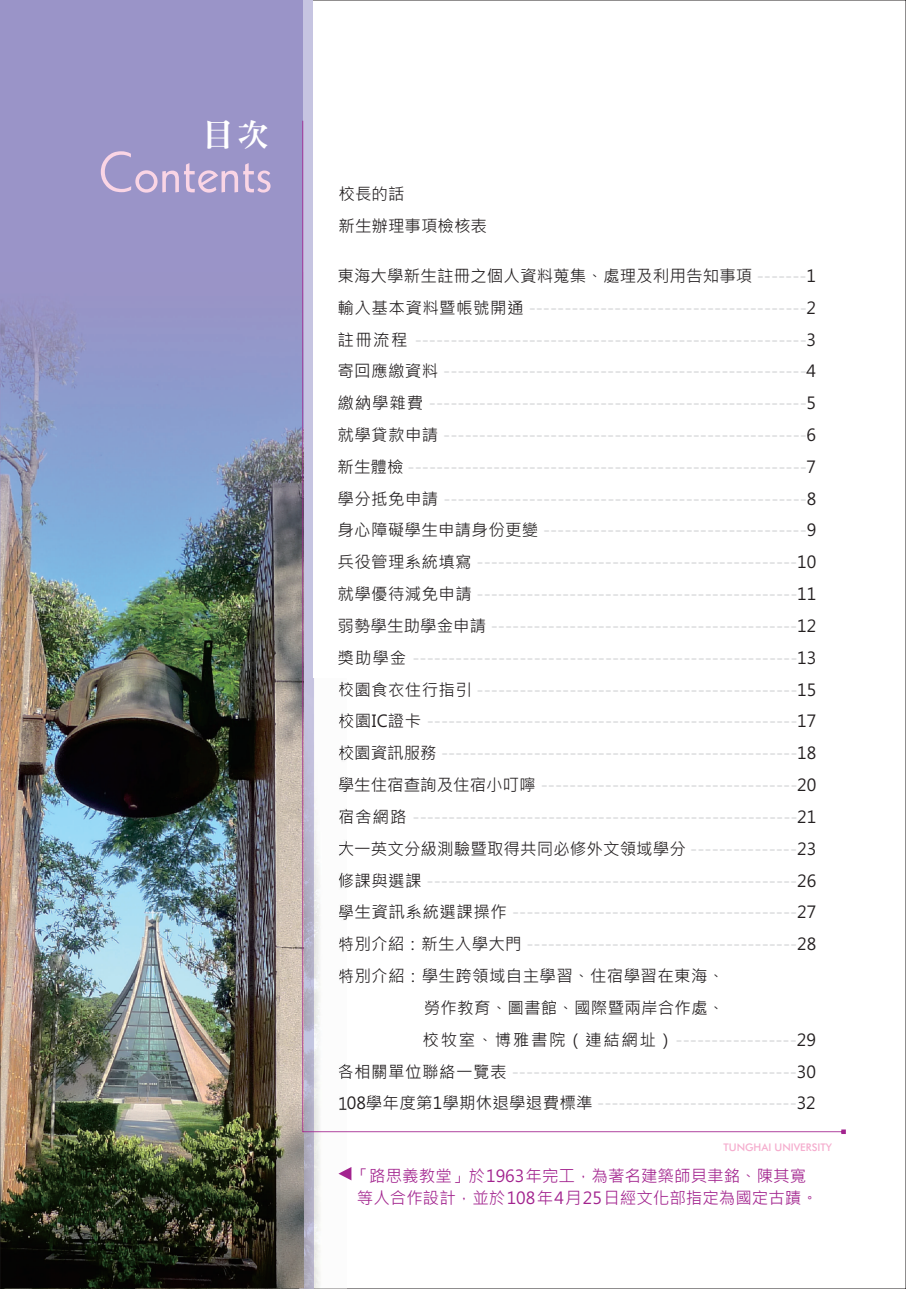
<style>
.page{position:relative;width:906px;height:1289px;background:#fff}
.page>*{position:absolute;margin:0;border:0;box-sizing:border-box;transform-origin:0 0}
.t1{font:56.1px "Geometric 231 BT Roman C";color:#fad5e5}
.t2{font:31.95px "DFN Ming W9 WIN BF";color:#fff}
.t3{font:16.5px "Microsoft Jheng Hei";letter-spacing:.02em;color:#d1d2d4}
.t4{font:16.5px "Microsoft Jheng Hei";color:#d1d2d4}
.t5{font:16.5px/31.8px "Microsoft Jheng Hei";letter-spacing:.005em;color:#231f20}
.t6{font:16.5px/21.9px "Microsoft Jheng Hei";color:#a2238e}
.t7{font:16.5px "Microsoft Jheng Hei";letter-spacing:.095em;color:#d1d2d4}
.t8{font:500 10.5px "Futura BT";color:#f5adce}
.s1{color:#d1d2d4}
.s2{color:#231f20}
</style>
<div class="page">
<div style="left:299px;top:0;width:14px;height:1288px;background:#c6c4e1"></div>
<img style="left:304px;top:1133px;width:16px;height:155px">
<div style="left:0;top:0;width:303px;height:856px;background:#9a94c8"></div>
<img style="left:0;top:306px;width:304px;height:982px">
<svg style="left:302px;top:121px;width:544px;height:1012px"></svg>
<svg style="left:338px;top:1167px;width:13px;height:13px"></svg>
<h2 class="t2" style="left:202px;top:118px;width:69px">目次</h2>
<h1 class="t1" style="left:99px;top:136px;width:175px">Contents</h1>
<p class="t5" style="left:338px;top:178px;width:150px">校長的話<br>新生辦理事項檢核表</p>
<p class="t5" style="left:337px;top:260px;width:480px">東海大學新生註冊之個人資料蒐集、處理及利用告知事項 <span class="s1">-------</span>1</p>
<p class="t3" style="left:337px;top:297px;width:480px"><span class="s2">輸入基本資料暨帳號開通</span> ---------------------------------------<span class="s2">2</span></p>
<p class="t3" style="left:337px;top:329px;width:480px"><span class="s2">註冊流程</span> -------------------------------------------------------<span class="s2">3</span></p>
<p class="t3" style="left:337px;top:361px;width:480px"><span class="s2">寄回應繳資料</span> ---------------------------------------------------<span class="s2">4</span></p>
<p class="t3" style="left:337px;top:393px;width:480px"><span class="s2">繳納學雜費</span> -----------------------------------------------------<span class="s2">5</span></p>
<p class="t3" style="left:337px;top:424px;width:480px"><span class="s2">就學貸款申請</span> ---------------------------------------------------<span class="s2">6</span></p>
<p class="t3" style="left:337px;top:456px;width:480px"><span class="s2">新生體檢</span> --------------------------------------------------------<span class="s2">7</span></p>
<p class="t3" style="left:337px;top:488px;width:480px"><span class="s2">學分抵免申請</span> ---------------------------------------------------<span class="s2">8</span></p>
<p class="t3" style="left:337px;top:520px;width:480px"><span class="s2">身心障礙學生申請身份更變</span> -------------------------------------<span class="s2">9</span></p>
<p class="t3" style="left:337px;top:552px;width:480px"><span class="s2">兵役管理系統填寫</span> ---------------------------------------------<span class="s2">10</span></p>
<p class="t3" style="left:337px;top:583px;width:480px"><span class="s2">就學優待減免申請</span> ---------------------------------------------<span class="s2">11</span></p>
<p class="t4" style="left:338px;top:615px;width:480px"><span class="s2">弱勢學生助學金申請</span> -------------------------------------------<span class="s2">12</span></p>
<p class="t3" style="left:338px;top:647px;width:480px"><span class="s2">獎助學金</span> ------------------------------------------------------<span class="s2">13</span></p>
<p class="t3" style="left:338px;top:679px;width:480px"><span class="s2">校園食衣住行指引</span> ---------------------------------------------<span class="s2">15</span></p>
<p class="t3" style="left:338px;top:711px;width:480px"><span class="s2">校園IC證卡</span> ----------------------------------------------------<span class="s2">17</span></p>
<p class="t4" style="left:338px;top:742px;width:480px"><span class="s2">校園資訊服務</span> --------------------------------------------------<span class="s2">18</span></p>
<p class="t4" style="left:338px;top:774px;width:480px"><span class="s2">學生住宿查詢及住宿小叮嚀</span> ------------------------------------<span class="s2">20</span></p>
<p class="t3" style="left:338px;top:806px;width:480px"><span class="s2">宿舍網路</span> ------------------------------------------------------<span class="s2">21</span></p>
<p class="t5" style="left:338px;top:832px;width:480px">大一英文分級測驗暨取得共同必修外文領域學分 <span class="s1">---------------</span>23</p>
<p class="t3" style="left:337px;top:870px;width:480px"><span class="s2">修課與選課</span> ----------------------------------------------------<span class="s2">26</span></p>
<p class="t3" style="left:337px;top:902px;width:480px"><span class="s2">學生資訊系統選課操作</span> ----------------------------------------<span class="s2">27</span></p>
<p class="t3" style="left:337px;top:933px;width:480px"><span class="s2">特別介紹：新生入學大門</span> --------------------------------------<span class="s2">28</span></p>
<p class="t5" style="left:337px;top:960px;width:388px">特別介紹：學生跨領域自主學習、住宿學習在東海、</p>
<p class="t5" style="left:424px;top:991px;width:302px">勞作教育、圖書館、國際暨兩岸合作處、</p>
<p class="t7" style="left:422px;top:1029px;width:395px"><span class="s2">校牧室、博雅書院（連結網址）</span>-----------------<span class="s2">29</span></p>
<p class="t3" style="left:337px;top:1061px;width:480px"><span class="s2">各相關單位聯絡一覽表</span> ----------------------------------------<span class="s2">30</span></p>
<p class="t3" style="left:337px;top:1092px;width:480px"><span class="s2">108學年度第1學期休退學退費標準</span> ----------------------------<span class="s2">32</span></p>
<p class="t8" style="left:723px;top:1141px;width:110px">TUNGHAI UNIVERSITY</p>
<p class="t6" style="left:353px;top:1164px;width:466px">「路思義教堂」於1963年完工，為著名建築師貝聿銘、陳其寬等人合作設計，並於108年4月25日經文化部指定為國定古蹟。</p>
</div>
